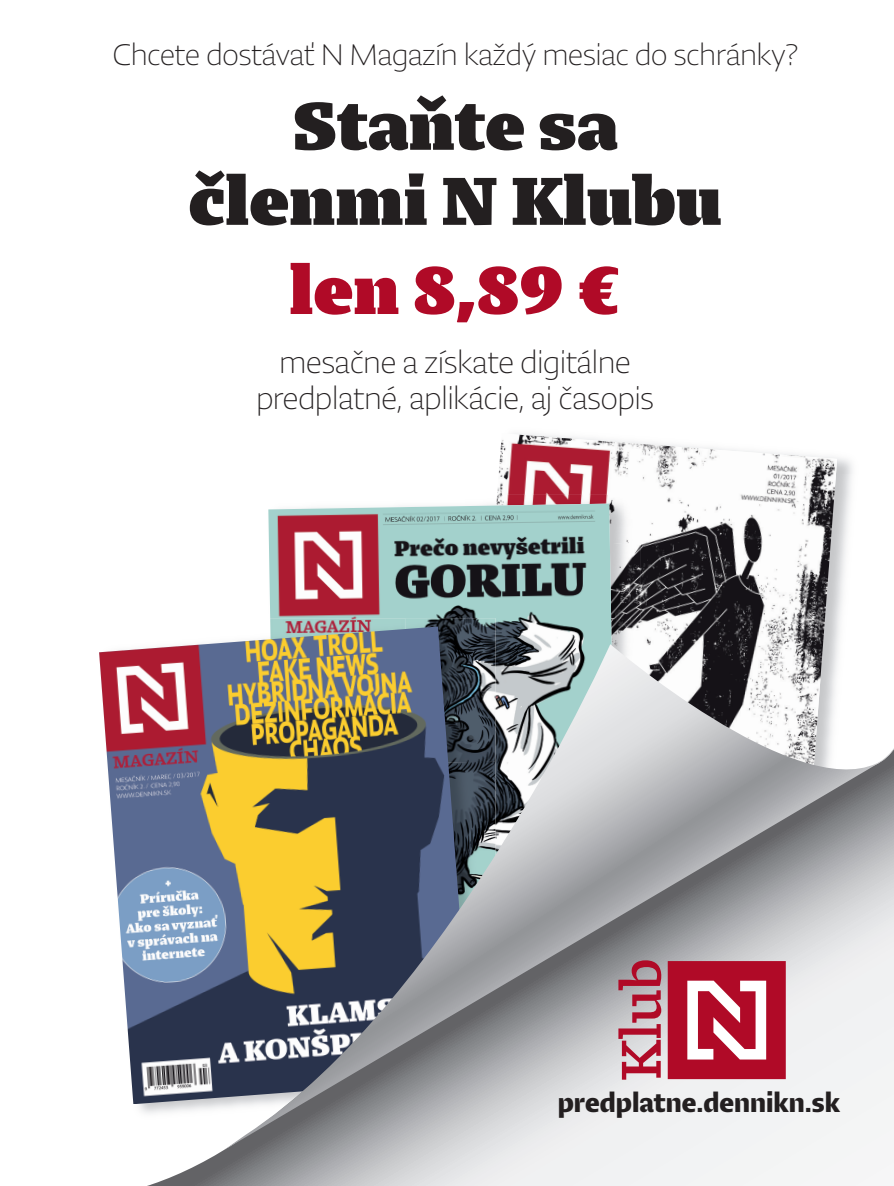
<style>
.page{position:relative;width:894px;height:1186px;background:#fff}
.page>*{position:absolute;margin:0;border:0;box-sizing:border-box;transform-origin:0 0}
.t1{font:900 75px/75px "Lumin Display Std";color:#231f20;text-align:center}
.t2{font:900 75px "Lumin Display Std";color:#b00a27}
.t3{font:100 34.5px/36px "Lumin Sans Std";color:#231f20;text-align:center}
.t4{font:100 33px "Lumin Sans Std";color:#231f20}
.t5{font:30px "Lumin Sans Std Bld";color:#231f20}
</style>
<div class="page">
<img style="left:497px;top:433px;width:340px;height:211px">
<img style="left:496px;top:495px;width:145px;height:47px">
<img style="left:617px;top:542px;width:24px;height:102px">
<img style="left:268px;top:503px;width:349px;height:141px">
<img style="left:270px;top:618px;width:135px;height:8px">
<img style="left:405px;top:618px;width:90px;height:26px">
<img style="left:99px;top:626px;width:373px;height:40px">
<svg style="left:100px;top:666px;width:759px;height:519px"></svg>
<svg style="left:224px;top:644px;width:669px;height:505px"></svg>
<svg style="left:667px;top:960px;width:118px;height:118px"></svg>
<svg style="left:618px;top:960px;width:43px;height:119px;background:#bd7d8a"></svg>
<p class="t4" style="left:113px;top:37px;width:687px">Chcete dostávať N Magazín každý mesiac do schránky?</p>
<p class="t1" style="left:188px;top:86px;width:535px">Staňte sa členmi N Klubu</p>
<p class="t2" style="left:289px;top:244px;width:332px">len 8,89 €</p>
<p class="t3" style="left:256px;top:344px;width:399px">mesačne a získate digitálne predplatné, aplikácie, aj časopis</p>
<p class="t5" style="left:557px;top:1083px;width:284px">predplatne.dennikn.sk</p>
</div>
